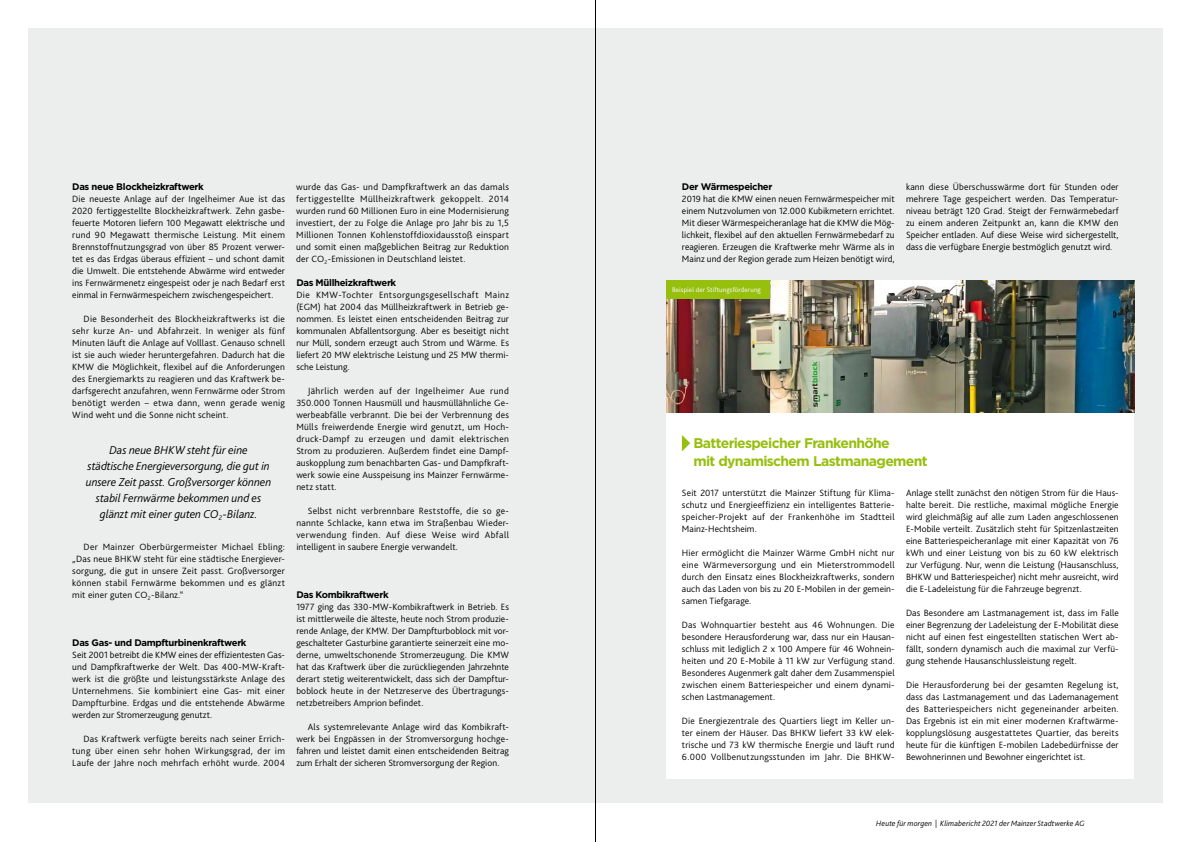
<style>
.page{position:relative;width:1191px;height:842px;background:#fff}
.page>*{position:absolute;margin:0;border:0;box-sizing:border-box;transform-origin:0 0}
.t1{font:700 14px/18px "Gotham";letter-spacing:-.045em;color:#97bf0d}
.t2{font:italic 300 12px/16px "Bliss";color:#000;text-align:center}
.t3{font:300 9.5px/12px "Bliss";letter-spacing:.01em;color:#000;text-align:justify}
.t4{font:700 9.5px "Gotham";letter-spacing:-.035em;color:#000}
.t5{font:italic 300 8px "Bliss";letter-spacing:.01em;color:#000}
.t6{font:300 7px "Bliss";letter-spacing:.015em;color:#fff}
</style>
<div class="page">
<div style="left:28px;top:28px;width:1134px;height:774px;background:#eceded"></div>
<div style="left:666px;top:280px;width:468px;height:498px;background:#fff"></div>
<img style="left:666px;top:280px;width:468px;height:132px">
<div style="left:666px;top:280px;width:104px;height:18px;background:#97bf0d"></div>
<svg style="left:682px;top:435px;width:8px;height:16px"></svg>
<hr style="left:595px;top:0;width:1px;height:842px;background:#000">
<p class="t4" style="left:72px;top:181px;width:133px">Das neue Blockheizkraftwerk</p>
<p class="t3" style="left:72px;top:193px;width:214px">Die neueste Anlage auf der Ingelheimer Aue ist das 2020 fertiggestellte Blockheizkraftwerk. Zehn gasbe&shy;feuerte Motoren liefern 100 Megawatt elektrische und rund 90 Megawatt thermische Leistung. Mit einem Brennstoffnutzungsgrad von über 85 Prozent verwer&shy;tet es das Erdgas überaus effizient – und schont damit die Umwelt. Die entstehende Abwärme wird entweder ins Fernwärmenetz eingespeist oder je nach Bedarf erst einmal in Fernwärmespeichern zwischengespeichert.</p>
<p class="t3" style="left:72px;top:313px;width:214px;text-indent:11px">Die Besonderheit des Blockheizkraftwerks ist die sehr kurze An- und Abfahrzeit. In weniger als fünf Minuten läuft die Anlage auf Volllast. Genauso schnell ist sie auch wieder heruntergefahren. Dadurch hat die KMW die Möglichkeit, flexibel auf die Anforderungen des Energiemarkts zu reagieren und das Kraftwerk be&shy;darfsgerecht anzufahren, wenn Fernwärme oder Strom benötigt werden – etwa dann, wenn gerade wenig Wind weht und die Sonne nicht scheint.</p>
<p class="t2" style="left:86px;top:442px;width:187px">Das neue BHKW steht für eine städtische Energieversorgung, die gut in unsere Zeit passt. Großversorger können stabil Fernwärme bekommen und es glänzt mit einer guten CO<sub>2</sub>-Bilanz.</p>
<p class="t3" style="left:72px;top:541px;width:214px;text-indent:11px">Der Mainzer Oberbürgermeister Michael Ebling: „Das neue BHKW steht für eine städtische Energiever&shy;sorgung, die gut in unsere Zeit passt. Großversorger können stabil Fernwärme bekommen und es glänzt mit einer guten CO<sub>2</sub>-Bilanz.“</p>
<p class="t4" style="left:72px;top:637px;width:176px">Das Gas- und Dampfturbinenkraftwerk</p>
<p class="t3" style="left:72px;top:649px;width:214px">Seit 2001 betreibt die KMW eines der effizientesten Gas&shy;und Dampfkraftwerke der Welt. Das 400-MW-Kraft&shy;werk ist die größte und leistungsstärkste Anlage des Unternehmens. Sie kombiniert eine Gas- mit einer Dampfturbine. Erdgas und die entstehende Abwärme werden zur Stromerzeugung genutzt.</p>
<p class="t3" style="left:72px;top:733px;width:214px;text-indent:11px">Das Kraftwerk verfügte bereits nach seiner Errich&shy;tung über einen sehr hohen Wirkungsgrad, der im Laufe der Jahre noch mehrfach erhöht wurde. 2004</p>
<p class="t3" style="left:296px;top:181px;width:214px">wurde das Gas- und Dampfkraftwerk an das damals fertiggestellte Müllheizkraftwerk gekoppelt. 2014 wurden rund 60 Millionen Euro in eine Modernisierung investiert, der zu Folge die Anlage pro Jahr bis zu 1,5<br>Millionen Tonnen Kohlenstoffdioxidausstoß einspart und somit einen maßgeblichen Beitrag zur Reduktion der CO<sub>2</sub>-Emissionen in Deutschland leistet.</p>
<p class="t4" style="left:296px;top:277px;width:101px">Das Müllheizkraftwerk</p>
<p class="t3" style="left:296px;top:289px;width:214px">Die KMW-Tochter Entsorgungsgesellschaft Mainz (EGM) hat 2004 das Müllheizkraftwerk in Betrieb ge&shy;nommen. Es leistet einen entscheidenden Beitrag zur kommunalen Abfallentsorgung. Aber es beseitigt nicht nur Müll, sondern erzeugt auch Strom und Wärme. Es liefert 20 MW elektrische Leistung und 25 MW thermi&shy;sche Leistung.</p>
<p class="t3" style="left:296px;top:385px;width:214px;text-indent:11px">Jährlich werden auf der Ingelheimer Aue rund 350.000 Tonnen Hausmüll und hausmüllähnliche Ge&shy;werbeabfälle verbrannt. Die bei der Verbrennung des Mülls freiwerdende Energie wird genutzt, um Hoch&shy;druck-Dampf zu erzeugen und damit elektrischen Strom zu produzieren. Außerdem findet eine Dampf&shy;auskopplung zum benachbarten Gas- und Dampfkraft&shy;werk sowie eine Ausspeisung ins Mainzer Fernwärme&shy;netz statt.</p>
<p class="t3" style="left:296px;top:505px;width:214px;text-indent:11px">Selbst nicht verbrennbare Reststoffe, die so ge&shy;nannte Schlacke, kann etwa im Straßenbau Wieder&shy;verwendung finden. Auf diese Weise wird Abfall intelligent in saubere Energie verwandelt.</p>
<p class="t4" style="left:296px;top:589px;width:94px">Das Kombikraftwerk</p>
<p class="t3" style="left:296px;top:601px;width:214px">1977 ging das 330-MW-Kombikraftwerk in Betrieb. Es ist mittlerweile die älteste, heute noch Strom produzie&shy;rende Anlage, der KMW. Der Dampfturboblock mit vor&shy;geschalteter Gasturbine garantierte seinerzeit eine mo&shy;derne, umweltschonende Stromerzeugung. Die KMW hat das Kraftwerk über die zurückliegenden Jahrzehnte derart stetig weiterentwickelt, dass sich der Dampftur&shy;boblock heute in der Netzreserve des Übertragungs&shy;netzbetreibers Amprion befindet.</p>
<p class="t3" style="left:296px;top:721px;width:214px;text-indent:11px">Als systemrelevante Anlage wird das Kombikraft&shy;werk bei Engpässen in der Stromversorgung hochge&shy;fahren und leistet damit einen entscheidenden Beitrag zum Erhalt der sicheren Stromversorgung der Region.</p>
<p class="t4" style="left:682px;top:181px;width:92px">Der Wärmespeicher</p>
<p class="t3" style="left:682px;top:193px;width:214px">2019 hat die KMW einen neuen Fernwärmespeicher mit einem Nutzvolumen von 12.000 Kubikmetern errichtet.<br>Mit dieser Wärmespeicheranlage hat die KMW die Mög&shy;lichkeit, flexibel auf den aktuellen Fernwärmebedarf zu reagieren. Erzeugen die Kraftwerke mehr Wärme als in Mainz und der Region gerade zum Heizen benötigt wird,</p>
<p class="t6" style="left:672px;top:286px;width:90px">Beispiel der Stiftungsförderung</p>
<p class="t3" style="left:906px;top:181px;width:214px">kann diese Überschusswärme dort für Stunden oder mehrere Tage gespeichert werden. Das Temperatur&shy;niveau beträgt 120 Grad. Steigt der Fernwärmebedarf zu einem anderen Zeitpunkt an, kann die KMW den Speicher entladen. Auf diese Weise wird sichergestellt, dass die verfügbare Energie bestmöglich genutzt wird.</p>
<h1 class="t1" style="left:693px;top:434px;width:236px">Batteriespeicher Frankenhöhe<br>mit dynamischem Lastmanagement</h1>
<p class="t3" style="left:682px;top:487px;width:214px">Seit 2017 unterstützt die Mainzer Stiftung für Klima&shy;schutz und Energieeffizienz ein intelligentes Batterie&shy;speicher-Projekt auf der Frankenhöhe im Stadtteil Mainz-Hechtsheim.</p>
<p class="t3" style="left:682px;top:547px;width:214px">Hier ermöglicht die Mainzer Wärme GmbH nicht nur eine Wärmeversorgung und ein Mieterstrommodell durch den Einsatz eines Blockheizkraftwerks, sondern auch das Laden von bis zu 20 E-Mobilen in der gemein&shy;samen Tiefgarage.</p>
<p class="t3" style="left:682px;top:619px;width:214px">Das Wohnquartier besteht aus 46 Wohnungen. Die besondere Herausforderung war, dass nur ein Hausan&shy;schluss mit lediglich 2 x 100 Ampere für 46 Wohnein&shy;heiten und 20 E-Mobile à 11 kW zur Verfügung stand.<br>Besonderes Augenmerk galt daher dem Zusammenspiel zwischen einem Batteriespeicher und einem dynami&shy;schen Lastmanagement.</p>
<p class="t3" style="left:682px;top:715px;width:214px">Die Energiezentrale des Quartiers liegt im Keller un&shy;ter einem der Häuser. Das BHKW liefert 33 kW elek&shy;trische und 73 kW thermische Energie und läuft rund 6.000 Vollbenutzungsstunden im Jahr. Die BHKW-</p>
<p class="t3" style="left:906px;top:487px;width:214px">Anlage stellt zunächst den nötigen Strom für die Haus&shy;halte bereit. Die restliche, maximal mögliche Energie wird gleichmäßig auf alle zum Laden angeschlossenen E-Mobile verteilt. Zusätzlich steht für Spitzenlastzeiten eine Batteriespeicheranlage mit einer Kapazität von 76 kWh und einer Leistung von bis zu 60 kW elektrisch zur Verfügung. Nur, wenn die Leistung (Hausanschluss, BHKW und Batteriespeicher) nicht mehr ausreicht, wird die E-Ladeleistung für die Fahrzeuge begrenzt.</p>
<p class="t3" style="left:906px;top:607px;width:214px">Das Besondere am Lastmanagement ist, dass im Falle einer Begrenzung der Ladeleistung der E-Mobilität diese nicht auf einen fest eingestellten statischen Wert ab&shy;fällt, sondern dynamisch auch die maximal zur Verfü&shy;gung stehende Hausanschlussleistung regelt.</p>
<p class="t3" style="left:906px;top:679px;width:214px">Die Herausforderung bei der gesamten Regelung ist, dass das Lastmanagement und das Lademanagement des Batteriespeichers nicht gegeneinander arbeiten.<br>Das Ergebnis ist ein mit einer modernen Kraftwärme&shy;kopplungslösung ausgestattetes Quartier, das bereits heute für die künftigen E-mobilen Ladebedürfnisse der Bewohnerinnen und Bewohner eingerichtet ist.</p>
<p class="t5" style="left:876px;top:819px;width:210px">Heute für morgen | Klimabericht 2021 der Mainzer Stadtwerke AG</p>
</div>
